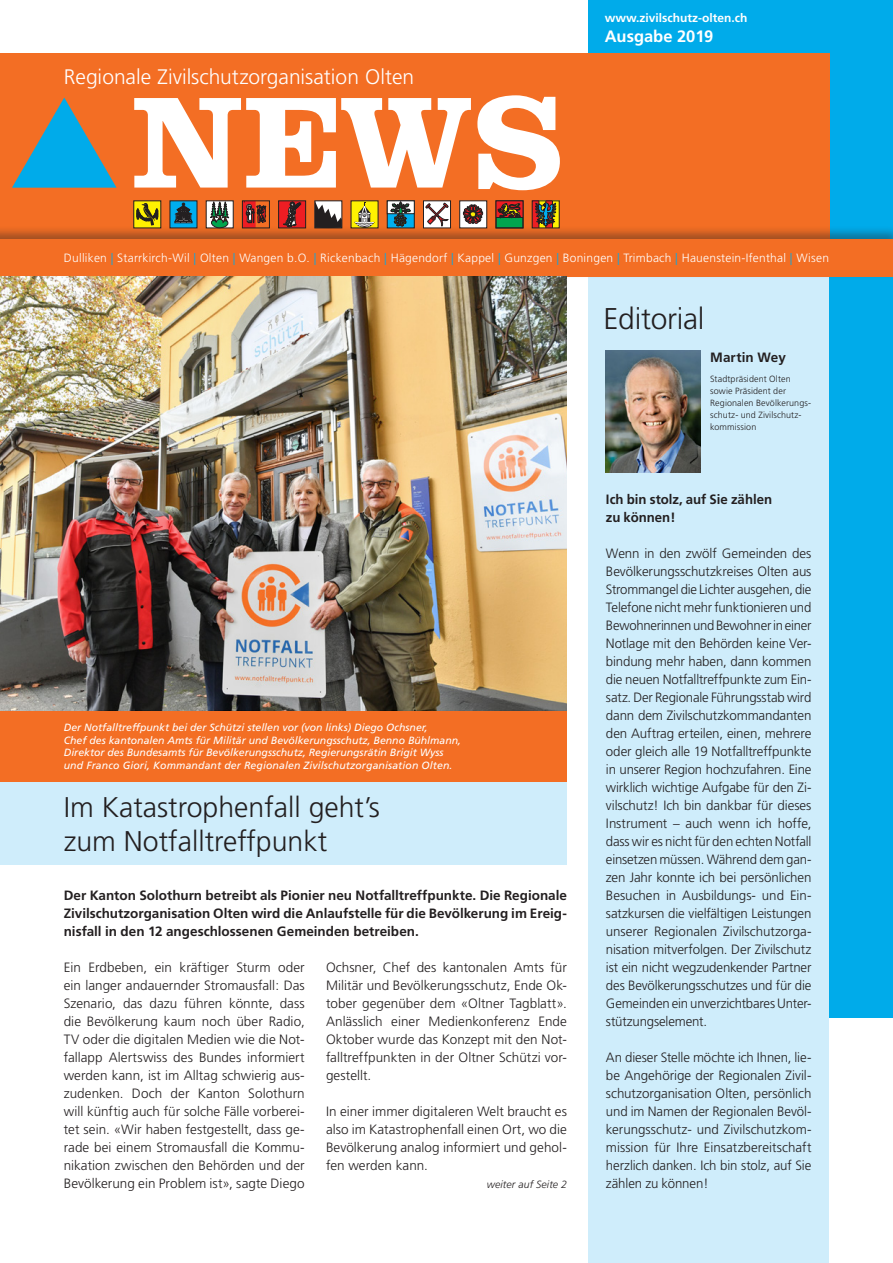
<style>
.page{position:relative;width:893px;height:1263px;background:#fff}
.page>*{position:absolute;margin:0;border:0;box-sizing:border-box;transform-origin:0 0}
.t1{font:700 135px "Clarendon";color:#fff}
.Editorial_Frontseite{font:300 30px "Frutiger";letter-spacing:-.01em;color:#231f20}
.Titel{font:300 28.5px/34.2px "Frutiger";color:#231f20}
.t2{font:300 21px "Frutiger";color:#fff}
.t3{font:700 16.5px "Frutiger";color:#fff}
.Grundtext{font:300 13.5px/18px "Frutiger";color:#231f20;text-align:justify}
.Lead{font:700 13.5px/18px "Frutiger";color:#231f20;text-align:justify}
.Untertitel{font:700 13.5px/18px "Frutiger";color:#231f20}
.Name_Frontseite{font:700 13.5px "Frutiger";letter-spacing:.01em;color:#231f20}
.t4{font:300 12px "Frutiger";letter-spacing:.02em;color:#fff}
.t5{font:700 12px "Frutiger";color:#fff}
.Bildlegende_Randabfa{font:italic 10.5px/12.6px "Frutiger";color:#fff}
.Grundtext-2{font:italic 300 10.5px "Frutiger LT Pro";letter-spacing:.01em;color:#231f20}
.Berufbezeichnung_Fro{font:300 9px/12px "Frutiger";letter-spacing:.01em;color:#231f20}
.s1{color:#00abea}
</style>
<div class="page">
<div style="left:588px;top:0;width:305px;height:1017px;background:#00abea"></div>
<div style="left:588px;top:98px;width:241px;height:1165px;background:#cfedfb"></div>
<div style="left:0;top:53px;width:829px;height:203px;background:#f36e24"></div>
<div style="left:0;top:225px;width:893px;height:54px;background:#231f20;opacity:.4"></div>
<div style="left:0;top:239px;width:893px;height:37px;background:#f36e24"></div>
<svg style="left:12px;top:98px;width:105px;height:90px"></svg>
<img style="left:606px;top:350px;width:95px;height:123px">
<svg style="left:134px;top:201px;width:27px;height:27px"></svg>
<svg style="left:137px;top:203px;width:21px;height:23px"></svg>
<div style="left:170px;top:201px;width:27px;height:27px;background:#00aeef"></div>
<svg style="left:174px;top:203px;width:19px;height:20px"></svg>
<div style="left:206px;top:201px;width:27px;height:27px;background:#fff"></div>
<svg style="left:210px;top:201px;width:19px;height:30px"></svg>
<div style="left:278px;top:201px;width:28px;height:27px;background:#ee1d23;border:1px solid #231f20"></div>
<svg style="left:283px;top:202px;width:18px;height:25px"></svg>
<svg style="left:315px;top:201px;width:27px;height:27px"></svg>
<div style="left:387px;top:201px;width:27px;height:27px;background:#00aeef;border:1px solid #231f20"></div>
<div style="left:387px;top:201px;width:27px;height:13px;background:#fff"></div>
<div style="left:387px;top:201px;width:27px;height:13px;border:1px solid #231f20"></div>
<svg style="left:390px;top:201px;width:21px;height:26px"></svg>
<svg style="left:423px;top:201px;width:28px;height:27px"></svg>
<svg style="left:425px;top:202px;width:23px;height:25px"></svg>
<div style="left:459px;top:201px;width:28px;height:27px;background:#fff;border:1px solid #231f20"></div>
<svg style="left:462px;top:204px;width:22px;height:20px"></svg>
<div style="left:351px;top:201px;width:27px;height:27px;background:#fff101"></div>
<svg style="left:354px;top:202px;width:21px;height:26px"></svg>
<svg style="left:244px;top:203px;width:22px;height:23px"></svg>
<div style="left:242px;top:201px;width:28px;height:27px;border:1px solid #231f20"></div>
<div style="left:496px;top:201px;width:27px;height:27px;background:#00a54f"></div>
<svg style="left:498px;top:203px;width:23px;height:15px"></svg>
<div style="left:496px;top:201px;width:27px;height:27px;border:1px solid #231f20"></div>
<div style="left:532px;top:201px;width:7px;height:27px;background:#ee1d23"></div>
<svg style="left:556px;top:203px;width:1px;height:23px"></svg>
<svg style="left:535px;top:201px;width:21px;height:27px"></svg>
<div style="left:0;top:710px;width:567px;height:72px;background:#f36e24"></div>
<img style="left:0;top:276px;width:567px;height:434px">
<div style="left:0;top:782px;width:567px;height:82px;background:#cfedfb"></div>
<p class="t2" style="left:64px;top:65px;width:352px">Regionale Zivilschutzorganisation Olten</p>
<p class="t1" style="left:131px;top:61px;width:434px">NEWS</p>
<p class="t5" style="left:605px;top:11px;width:144px">www.zivilschutz-olten.ch</p>
<p class="t3" style="left:605px;top:26px;width:110px">Ausgabe 2019</p>
<p class="t4" style="left:64px;top:251px;width:766px">Dulliken <span class="s1">|</span> Starrkirch-Wil <span class="s1">|</span> Olten <span class="s1">|</span> Wangen b.O. <span class="s1">|</span> Rickenbach <span class="s1">|</span> Hägendorf <span class="s1">|</span> Kappel <span class="s1">|</span> Gunzgen <span class="s1">|</span> Boningen <span class="s1">|</span> Trimbach <span class="s1">|</span> Hauenstein-Ifenthal <span class="s1">|</span> Wisen</p>
<p class="Bildlegende_Randabfa" style="left:64px;top:721px;width:399px">Der Notfalltreffpunkt bei der Schützi stellen vor (von links) Diego Ochsner,<br>Chef des kantonalen Amts für Militär und Bevölkerungsschutz, Benno Bühlmann, Direktor des Bundesamts für Bevölkerungsschutz, Regierungsrätin Brigit Wyss und Franco Giori, Kommandant der Regionalen Zivilschutzorganisation Olten.</p>
<p class="Titel" style="left:64px;top:790px;width:318px">Im Katastrophenfall geht’s zum Notfalltreffpunkt</p>
<p class="Lead" style="left:64px;top:887px;width:505px">Der Kanton Solothurn betreibt als Pionier neu Notfalltreffpunkte. Die Regionale Zivilschutzorganisation Olten wird die Anlaufstelle für die Bevölkerung im Ereig&shy;nisfall in den 12 angeschlossenen Gemeinden betreiben.</p>
<p class="Grundtext" style="left:64px;top:959px;width:242px">Ein Erdbeben, ein kräftiger Sturm oder ein langer andauernder Stromausfall: Das Szenario, das dazu führen könnte, dass die Bevölkerung kaum noch über Radio, TV oder die digitalen Medien wie die Not&shy;fallapp Alertswiss des Bundes informiert werden kann, ist im Alltag schwierig aus&shy;zudenken. Doch der Kanton Solothurn will künftig auch für solche Fälle vorberei&shy;tet sein. «Wir haben festgestellt, dass ge&shy;rade bei einem Stromausfall die Kommu&shy;nikation zwischen den Behörden und der Bevölkerung ein Problem ist», sagte Diego</p>
<p class="Grundtext" style="left:326px;top:959px;width:242px">Ochsner, Chef des kantonalen Amts für Militär und Bevölkerungsschutz, Ende Ok&shy;tober gegenüber dem «Oltner Tagblatt».<br>Anlässlich einer Medienkonferenz Ende Oktober wurde das Konzept mit den Not&shy;falltreffpunkten in der Oltner Schützi vor&shy;gestellt.</p>
<p class="Grundtext" style="left:326px;top:1103px;width:242px">In einer immer digitaleren Welt braucht es also im Katastrophenfall einen Ort, wo die Bevölkerung analog informiert und gehol&shy;fen werden kann.</p>
<p class="Grundtext-2" style="left:487px;top:1178px;width:82px">weiter auf Seite 2</p>
<p class="Editorial_Frontseite" style="left:604px;top:301px;width:102px">Editorial</p>
<p class="Name_Frontseite" style="left:710px;top:349px;width:77px">Martin Wey</p>
<p class="Berufbezeichnung_Fro" style="left:710px;top:373px;width:102px">Stadtpräsident Olten sowie Präsident der<br>Regionalen Bevölkerungs&shy;schutz- und Zivilschutz&shy;kommission</p>
<p class="Untertitel" style="left:606px;top:491px;width:168px">Ich bin stolz, auf Sie zählen zu können!</p>
<p class="Grundtext" style="left:606px;top:545px;width:207px">Wenn in den zwölf Gemeinden des Bevölkerungsschutzkreises Olten aus Strommangel die Lichter ausgehen, die Telefone nicht mehr funktionieren und Bewohnerinnen und Bewohner in einer Notlage mit den Behörden keine Ver&shy;bindung mehr haben, dann kommen die neuen Notfalltreffpunkte zum Ein&shy;satz. Der Regionale Führungsstab wird dann dem Zivilschutzkommandanten den Auftrag erteilen, einen, mehrere oder gleich alle 19 Notfalltreffpunkte in unserer Region hochzufahren. Eine wirklich wichtige Aufgabe für den Zi&shy;vilschutz! Ich bin dankbar für dieses Instrument – auch wenn ich hoffe, dass wir es nicht für den echten Notfall einsetzen müssen. Während dem gan&shy;zen Jahr konnte ich bei persönlichen Besuchen in Ausbildungs- und Ein&shy;satzkursen die vielfältigen Leistungen unserer Regionalen Zivilschutzorga&shy;nisation mitverfolgen. Der Zivilschutz ist ein nicht wegzudenkender Partner des Bevölkerungsschutzes und für die Gemeinden ein unverzichtbares Unter&shy;stützungselement.</p>
<p class="Grundtext" style="left:606px;top:1049px;width:207px">An dieser Stelle möchte ich Ihnen, lie&shy;be Angehörige der Regionalen Zivil&shy;schutzorganisation Olten, persönlich und im Namen der Regionalen Bevöl&shy;kerungsschutz- und Zivilschutzkom&shy;mission für Ihre Einsatzbereitschaft herzlich danken. Ich bin stolz, auf Sie zählen zu können!</p>
</div>
